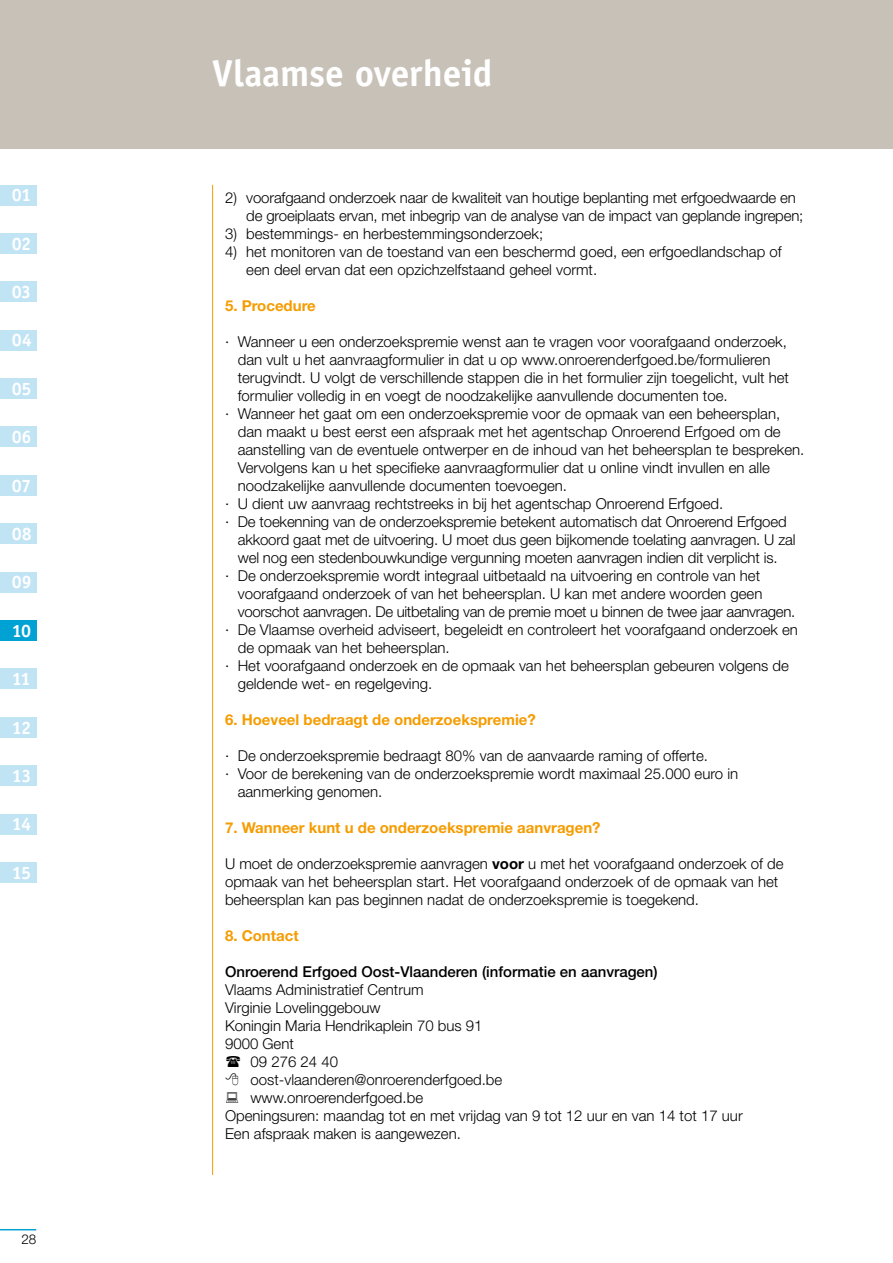
<style>
.page{position:relative;width:893px;height:1263px;background:#fff}
.page>*{position:absolute;margin:0;border:0;box-sizing:border-box;transform-origin:0 0}
.t1{font:700 37.5px "Officina Sans Std";letter-spacing:-.005em;color:#fff}
.t2{font:700 18px "Officina Sans Std";letter-spacing:-.025em;color:#fff}
.t3{font:300 15px/18px "Helvetica Neue LT Std";color:#000}
.t4{font:700 15px "Helvetica Neue LT Std";color:#f59c00}
.t5{font:300 15px "Helvetica Neue LT Std";letter-spacing:-.02em;color:#000}
.t6{font:500 15px "Helvetica Neue LT Std";color:#000}
.t7{font:300 13.5px "Helvetica Neue LT Std";color:#000}
.s1{font-weight:700}
</style>
<div class="page">
<div style="left:0;top:0;width:893px;height:149px;background:#c7c1b8"></div>
<hr style="left:0;top:1229px;width:36px;height:1px;background:#00a1d3">
<hr style="left:212px;top:185px;width:1px;height:990px;background:#f59c00">
<div style="left:0;top:185px;width:36px;height:20px;background:#c1e4f5"></div>
<div style="left:0;top:572px;width:36px;height:20px;background:#c1e4f5"></div>
<div style="left:0;top:378px;width:36px;height:21px;background:#c1e4f5"></div>
<div style="left:0;top:765px;width:36px;height:21px;background:#c1e4f5"></div>
<div style="left:0;top:233px;width:36px;height:21px;background:#c1e4f5"></div>
<div style="left:0;top:620px;width:36px;height:21px;background:#00a1d3"></div>
<div style="left:0;top:427px;width:36px;height:20px;background:#c1e4f5"></div>
<div style="left:0;top:814px;width:36px;height:20px;background:#c1e4f5"></div>
<div style="left:0;top:282px;width:36px;height:20px;background:#c1e4f5"></div>
<div style="left:0;top:669px;width:36px;height:20px;background:#c1e4f5"></div>
<div style="left:0;top:475px;width:36px;height:21px;background:#c1e4f5"></div>
<div style="left:0;top:862px;width:36px;height:21px;background:#c1e4f5"></div>
<div style="left:0;top:330px;width:36px;height:20px;background:#c1e4f5"></div>
<div style="left:0;top:717px;width:36px;height:20px;background:#c1e4f5"></div>
<div style="left:0;top:523px;width:36px;height:21px;background:#c1e4f5"></div>
<p class="t2" style="left:12px;top:184px;width:21px">01</p>
<p class="t2" style="left:12px;top:232px;width:21px">02</p>
<p class="t2" style="left:12px;top:281px;width:21px">03</p>
<p class="t2" style="left:12px;top:329px;width:22px">04</p>
<p class="t2" style="left:12px;top:377px;width:21px">05</p>
<p class="t2" style="left:12px;top:426px;width:21px">06</p>
<p class="t2" style="left:12px;top:474px;width:21px">07</p>
<p class="t2" style="left:12px;top:523px;width:22px">08</p>
<p class="t2" style="left:12px;top:571px;width:21px">09</p>
<p class="t2" style="left:12px;top:619px;width:21px">10</p>
<p class="t2" style="left:12px;top:668px;width:20px">11</p>
<p class="t2" style="left:12px;top:716px;width:21px">12</p>
<p class="t2" style="left:12px;top:764px;width:21px">13</p>
<p class="t2" style="left:12px;top:813px;width:21px">14</p>
<p class="t2" style="left:12px;top:861px;width:21px">15</p>
<p class="t7" style="left:21px;top:1231px;width:16px">28</p>
<h1 class="t1" style="left:212px;top:50px;width:281px">Vlaamse overheid</h1>
<p class="t3" style="left:246px;top:188px;width:559px;text-indent:-21px">2) voorafgaand onderzoek naar de kwaliteit van houtige beplanting met erfgoedwaarde en de groeiplaats ervan, met inbegrip van de analyse van de impact van geplande ingrepen;</p>
<p class="t3" style="left:225px;top:224px;width:320px">3) bestemmings- en herbestemmingsonderzoek;</p>
<p class="t3" style="left:246px;top:242px;width:537px;text-indent:-21px">4) het monitoren van de toestand van een beschermd goed, een erfgoedlandschap of een deel ervan dat een opzichzelfstaand geheel vormt.</p>
<p class="t4" style="left:225px;top:296px;width:92px">5. Procedure</p>
<p class="t3" style="left:225px;top:332px;width:563px">· Wanneer u een onderzoekspremie wenst aan te vragen voor voorafgaand onderzoek,</p>
<p class="t3" style="left:238px;top:350px;width:534px">dan vult u het aanvraagformulier in dat u op www.onroerenderfgoed.be/formulieren</p>
<p class="t3" style="left:238px;top:368px;width:553px">terugvindt. U volgt de verschillende stappen die in het formulier zijn toegelicht, vult het</p>
<p class="t3" style="left:238px;top:386px;width:491px">formulier volledig in en voegt de noodzakelijke aanvullende documenten toe.</p>
<p class="t3" style="left:225px;top:404px;width:557px">· Wanneer het gaat om een onderzoekspremie voor de opmaak van een beheersplan,</p>
<p class="t3" style="left:238px;top:422px;width:544px">dan maakt u best eerst een afspraak met het agentschap Onroerend Erfgoed om de</p>
<p class="t3" style="left:238px;top:440px;width:568px">aanstelling van de eventuele ontwerper en de inhoud van het beheersplan te bespreken.</p>
<p class="t3" style="left:238px;top:458px;width:534px">Vervolgens kan u het specifieke aanvraagformulier dat u online vindt invullen en alle</p>
<p class="t3" style="left:238px;top:476px;width:331px">noodzakelijke aanvullende documenten toevoegen.</p>
<p class="t3" style="left:225px;top:494px;width:500px">· U dient uw aanvraag rechtstreeks in bij het agentschap Onroerend Erfgoed.</p>
<p class="t3" style="left:225px;top:512px;width:563px">· De toekenning van de onderzoekspremie betekent automatisch dat Onroerend Erfgoed</p>
<p class="t3" style="left:238px;top:530px;width:559px">akkoord gaat met de uitvoering. U moet dus geen bijkomende toelating aanvragen. U zal</p>
<p class="t3" style="left:238px;top:548px;width:541px">wel nog een stedenbouwkundige vergunning moeten aanvragen indien dit verplicht is.</p>
<p class="t3" style="left:225px;top:566px;width:537px">· De onderzoekspremie wordt integraal uitbetaald na uitvoering en controle van het</p>
<p class="t3" style="left:238px;top:584px;width:526px">voorafgaand onderzoek of van het beheersplan. U kan met andere woorden geen</p>
<p class="t5" style="left:238px;top:602px;width:559px">voorschot aanvragen. De uitbetaling van de premie moet u binnen de twee jaar aanvragen.</p>
<p class="t3" style="left:225px;top:620px;width:574px">· De Vlaamse overheid adviseert, begeleidt en controleert het voorafgaand onderzoek en</p>
<p class="t3" style="left:238px;top:638px;width:214px">de opmaak van het beheersplan.</p>
<p class="t3" style="left:225px;top:656px;width:565px">· Het voorafgaand onderzoek en de opmaak van het beheersplan gebeuren volgens de</p>
<p class="t3" style="left:238px;top:674px;width:196px">geldende wet- en regelgeving.</p>
<p class="t4" style="left:225px;top:710px;width:312px">6. Hoeveel bedraagt de onderzoekspremie?</p>
<p class="t3" style="left:225px;top:746px;width:484px">· De onderzoekspremie bedraagt 80% van de aanvaarde raming of offerte.</p>
<p class="t3" style="left:225px;top:764px;width:515px">· Voor de berekening van de onderzoekspremie wordt maximaal 25.000 euro in</p>
<p class="t3" style="left:238px;top:782px;width:146px">aanmerking genomen.</p>
<p class="t4" style="left:225px;top:818px;width:377px">7. Wanneer kunt u de onderzoekspremie aanvragen?</p>
<p class="t3" style="left:225px;top:854px;width:560px">U moet de onderzoekspremie aanvragen <span class="s1">voor</span> u met het voorafgaand onderzoek of de opmaak van het beheersplan start. Het voorafgaand onderzoek of de opmaak van het beheersplan kan pas beginnen nadat de onderzoekspremie is toegekend.</p>
<p class="t4" style="left:225px;top:926px;width:75px">8. Contact</p>
<p class="t6" style="left:225px;top:963px;width:434px">Onroerend Erfgoed Oost-Vlaanderen (informatie en aanvragen)</p>
<p class="t3" style="left:225px;top:980px;width:200px">Vlaams Administratief Centrum</p>
<p class="t3" style="left:225px;top:998px;width:157px">Virginie Lovelinggebouw</p>
<p class="t3" style="left:225px;top:1016px;width:259px">Koningin Maria Hendrikaplein 70 bus 91</p>
<p class="t3" style="left:225px;top:1034px;width:70px">9000 Gent</p>
<p class="t3" style="left:250px;top:1052px;width:89px">09 276 24 40</p>
<p class="t3" style="left:250px;top:1070px;width:253px">oost-vlaanderen@onroerenderfgoed.be</p>
<p class="t3" style="left:250px;top:1088px;width:174px">www.onroerenderfgoed.be</p>
<p class="t3" style="left:225px;top:1106px;width:519px">Openingsuren: maandag tot en met vrijdag van 9 tot 12 uur en van 14 tot 17 uur</p>
<p class="t3" style="left:225px;top:1124px;width:237px">Een afspraak maken is aangewezen.</p>
</div>
